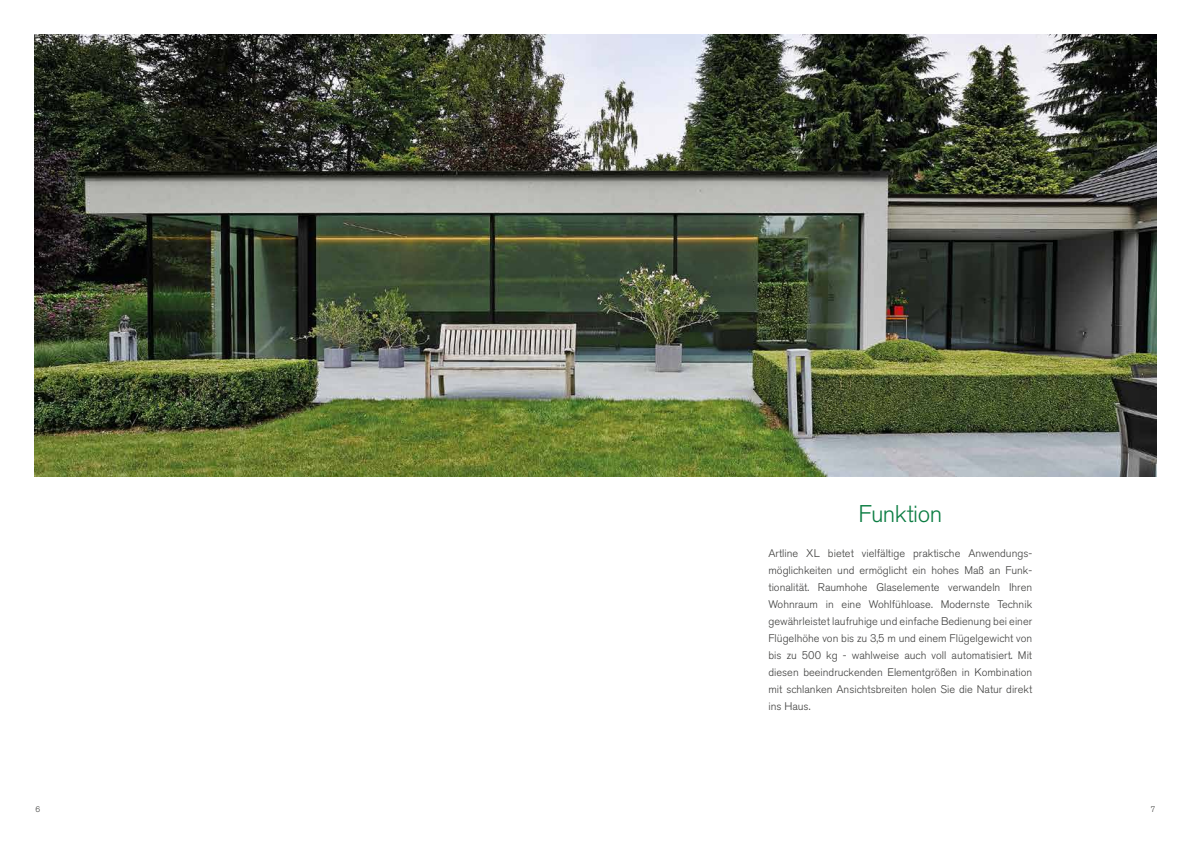
<style>
.page{position:relative;width:1191px;height:842px;background:#fff}
.page>*{position:absolute;margin:0;border:0;box-sizing:border-box;transform-origin:0 0}
.t1{font:300 24px "Akzidenz Grotesk Pro";letter-spacing:-.025em;color:#0c7d43}
.t2{font:300 11px/17px "Akzidenz Grotesk Pro";color:#3c3c3b;text-align:justify}
.t3{font:300 8px "Akzidenz Grotesk Pro";color:#3c3c3b}
</style>
<div class="page">
<img style="left:34px;top:34px;width:1123px;height:442px">
<h1 class="t1" style="left:858px;top:498px;width:85px">Funktion</h1>
<p class="t2" style="left:768px;top:544px;width:265px">Artline XL bietet vielfältige praktische Anwendungs&shy;möglichkeiten und ermöglicht ein hohes Maß an Funk&shy;tionalität. Raumhohe Glaselemente verwandeln Ihren Wohnraum in eine Wohlfühloase. Modernste Technik gewährleistet laufruhige und einfache Bedienung bei einer Flügelhöhe von bis zu 3,5 m und einem Flügelgewicht von bis zu 500 kg - wahlweise auch voll automatisiert. Mit diesen beeindruckenden Elementgrößen in Kombination mit schlanken Ansichtsbreiten holen Sie die Natur direkt ins Haus.</p>
<p class="t3" style="left:35px;top:804px;width:6px">6</p>
<p class="t3" style="left:1150px;top:804px;width:6px">7</p>
</div>
